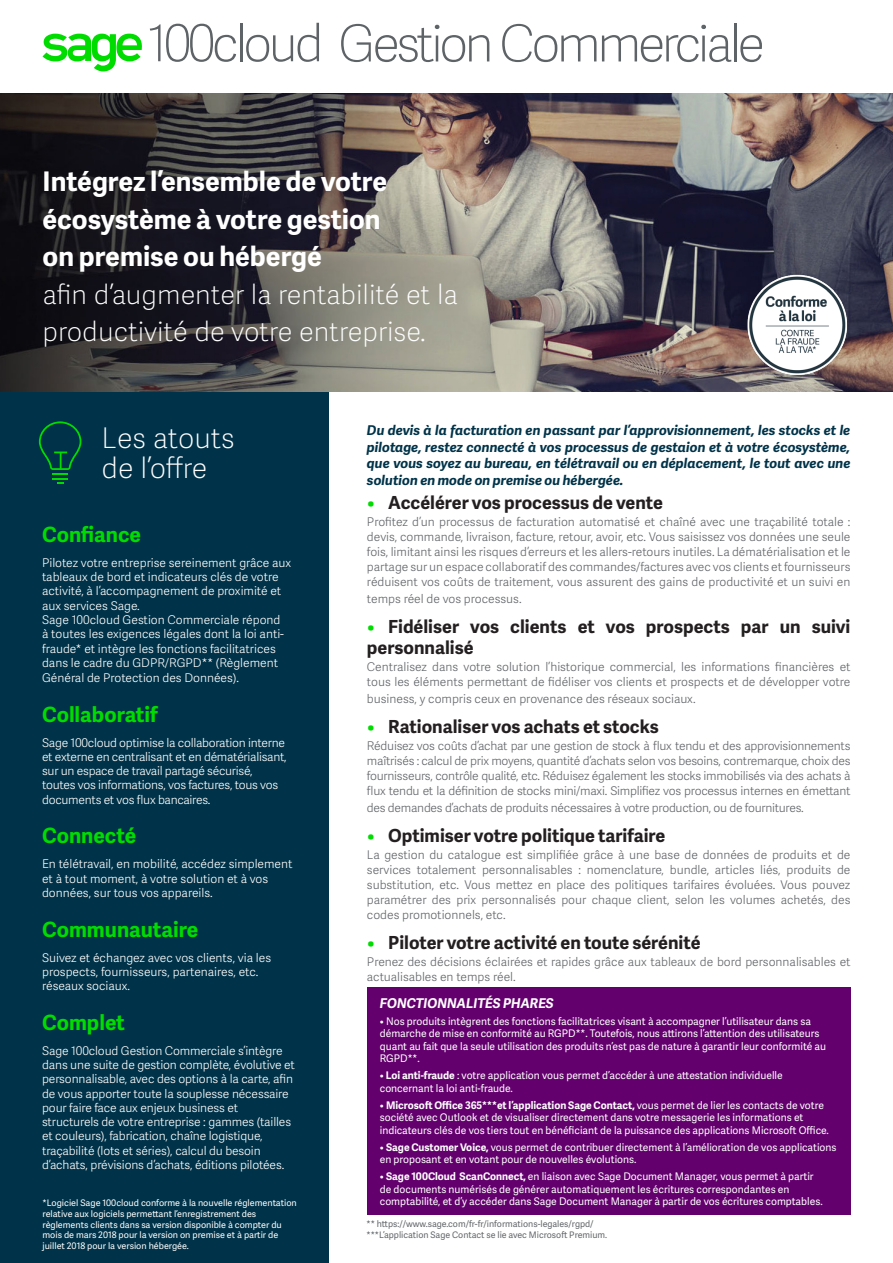
<style>
.page{position:relative;width:893px;height:1263px;background:#fff}
.page>*{position:absolute;margin:0;border:0;box-sizing:border-box;transform-origin:0 0}
.Ligne_titre__gauche{font:51px "Adelle Sans SAGE Th";letter-spacing:-.075em;color:#5e6367}
.Ligne_titre__gauche-2{font:28.5px "Adelle Sans SAGE Th";letter-spacing:-.005em;color:#fff}
.Grand_titre{font:700 27px/37.5px "Adelle Sans SAGE";color:#fff}
.Grand_titre-2{font:27px/37.5px "Adelle Sans SAGE Th";color:#fff}
.Petit_Titre_ital_non{font:700 21px "Adelle Sans SAGE";color:#00dc00}
.t1{font:700 18px/21.6px "Adelle Sans SAGE";color:#231f20}
.Chapo_Mid_Cyan{font:italic 700 13.5px/16.5px "Adelle Sans SAGE";color:#003349;text-align:justify}
.Titre_encadré{font:italic 700 13.5px "Adelle Sans SAGE";color:#fff}
.Petit_Titre_ital_non-2{font:12px/14.2px "Adelle Sans SAGE Lt";letter-spacing:-.01em;color:#fff}
.Body_8pt{font:12px/15px "Adelle Sans SAGE Lt";color:#63666a}
.Intertitre_bleu_rect{font:12px/15px "Adelle Sans SAGE Lt";color:#63666a;text-align:justify}
.Body_8_5pt{font:12px/15px "Adelle Sans SAGE Lt";color:#63666a;text-align:justify}
.Body_8pt-2{font:12px "Adelle Sans SAGE Lt";letter-spacing:-.02em;color:#63666a}
.Titre_encadré-2{font:10.5px/12.6px "Adelle Sans SAGE";color:#fff}
.Ligne_titre__gauche-3{font:9px/10.8px "Adelle Sans SAGE";color:#fff}
.Titre_encadré-3{font:9px "Adelle Sans SAGE";color:#63666a}
.s1{color:#00dc00}
.s2{font-weight:700}
</style>
<div class="page">
<div style="left:0;top:392px;width:329px;height:871px;background:#003349"></div>
<img style="left:0;top:94px;width:893px;height:297px">
<svg style="left:43px;top:34px;width:99px;height:38px"></svg>
<svg style="left:39px;top:421px;width:42px;height:63px"></svg>
<div style="left:367px;top:988px;width:483px;height:227px;background:#64006e"></div>
<img style="left:744px;top:273px;width:106px;height:104px">
<p class="Ligne_titre__gauche" style="left:147px;top:7px;width:619px">100cloud Gestion Commerciale</p>
<p class="Grand_titre" style="left:43px;top:161px;width:346px">Intégrez l’ensemble de votre écosystème à votre gestion</p>
<p class="Grand_titre" style="left:43px;top:236px;width:281px">on premise ou hébergé</p>
<p class="Grand_titre-2" style="left:43px;top:274px;width:417px">afin d’augmenter la rentabilité et la productivité de votre entreprise.</p>
<p class="Ligne_titre__gauche-2" style="left:102px;top:418px;width:135px">Les atouts</p>
<p class="Ligne_titre__gauche-2" style="left:102px;top:448px;width:107px">de l’offre</p>
<p class="Petit_Titre_ital_non" style="left:42px;top:519px;width:101px">Confiance</p>
<p class="Petit_Titre_ital_non-2" style="left:42px;top:555px;width:251px">Pilotez votre entreprise sereinement grâce aux tableaux de bord et indicateurs clés de votre activité, à l’accompagnement de proximité et aux services Sage.<br>Sage 100cloud Gestion Commerciale répond<br>à toutes les exigences légales dont la loi anti&shy;fraude* et intègre les fonctions facilitatrices dans le cadre du GDPR/RGPD** (Règlement Général de Protection des Données).</p>
<p class="Petit_Titre_ital_non" style="left:42px;top:699px;width:117px">Collaboratif</p>
<p class="Petit_Titre_ital_non-2" style="left:42px;top:735px;width:246px">Sage 100cloud optimise la collaboration interne et externe en centralisant et en dématérialisant, sur un espace de travail partagé sécurisé, toutes vos informations, vos factures, tous vos documents et vos flux bancaires.</p>
<p class="Petit_Titre_ital_non" style="left:42px;top:820px;width:96px">Connecté</p>
<p class="Petit_Titre_ital_non-2" style="left:42px;top:856px;width:252px">En télétravail, en mobilité, accédez simplement et à tout moment, à votre solution et à vos données, sur tous vos appareils.</p>
<p class="Petit_Titre_ital_non" style="left:42px;top:914px;width:158px">Communautaire</p>
<p class="Petit_Titre_ital_non-2" style="left:42px;top:950px;width:231px">Suivez et échangez avec vos clients, via les prospects, fournisseurs, partenaires, etc. réseaux sociaux.</p>
<p class="Petit_Titre_ital_non" style="left:42px;top:1007px;width:84px">Complet</p>
<p class="Petit_Titre_ital_non-2" style="left:42px;top:1043px;width:254px">Sage 100cloud Gestion Commerciale s’intègre dans une suite de gestion complète, évolutive et personnalisable, avec des options à la carte, afin de vous apporter toute la souplesse nécessaire pour faire face aux enjeux business et structurels de votre entreprise : gammes (tailles et couleurs), fabrication, chaîne logistique, traçabilité (lots et séries), calcul du besoin d’achats, prévisions d’achats, éditions pilotées.</p>
<p class="Ligne_titre__gauche-3" style="left:43px;top:1197px;width:256px">*Logiciel Sage 100cloud conforme à la nouvelle réglementation relative aux logiciels permettant l’enregistrement des règlements clients dans sa version disponible à compter du mois de mars 2018 pour la version on premise et à partir de juillet 2018 pour la version hébergée.</p>
<p class="Chapo_Mid_Cyan" style="left:367px;top:422px;width:485px">Du devis à la facturation en passant par l’approvisionnement, les stocks et le pilotage, restez connecté à vos processus de gestaion et à votre écosystème, que vous soyez au bureau, en télétravail ou en déplacement, le tout avec une solution en mode on premise ou hébergée.</p>
<p class="t1" style="left:367px;top:491px;width:297px"><span class="s1">•</span> Accélérer vos processus de vente</p>
<p class="Intertitre_bleu_rect" style="left:367px;top:514px;width:485px">Profitez d’un processus de facturation automatisé et chaîné avec une traçabilité totale : devis, commande, livraison, facture, retour, avoir, etc. Vous saisissez vos données une seule fois, limitant ainsi les risques d’erreurs et les allers-retours inutiles. La dématérialisation et le partage sur un espace collaboratif des commandes/factures avec vos clients et fournisseurs réduisent vos coûts de traitement, vous assurent des gains de productivité et un suivi en</p>
<p class="Intertitre_bleu_rect" style="left:367px;top:590px;width:156px">temps réel de vos processus.</p>
<p class="t1" style="left:367px;top:615px;width:485px"><span class="s1">•</span> Fidéliser vos clients et vos prospects par un suivi personnalisé</p>
<p class="Body_8pt" style="left:367px;top:659px;width:485px">Centralisez dans votre solution l’historique commercial, les informations financières et tous les éléments permettant de fidéliser vos clients et prospects et de développer votre</p>
<p class="Body_8pt" style="left:367px;top:691px;width:330px">business, y compris ceux en provenance des réseaux sociaux.</p>
<p class="t1" style="left:367px;top:715px;width:293px"><span class="s1">•</span> Rationaliser vos achats et stocks</p>
<p class="Body_8pt" style="left:367px;top:738px;width:485px;text-align:justify">Réduisez vos coûts d’achat par une gestion de stock à flux tendu et des approvisionnements maîtrisés : calcul de prix moyens, quantité d’achats selon vos besoins, contremarque, choix des fournisseurs, contrôle qualité, etc. Réduisez également les stocks immobilisés via des achats à flux tendu et la définition de stocks mini/maxi. Simplifiez vos processus internes en émettant</p>
<p class="Body_8pt-2" style="left:367px;top:799px;width:438px">des demandes d’achats de produits nécessaires à votre production, ou de fournitures.</p>
<p class="t1" style="left:367px;top:824px;width:300px"><span class="s1">•</span> Optimiser votre politique tarifaire</p>
<p class="Body_8_5pt" style="left:367px;top:847px;width:485px">La gestion du catalogue est simplifiée grâce à une base de données de produits et de services totalement personnalisables : nomenclature, bundle, articles liés, produits de substitution, etc. Vous mettez en place des politiques tarifaires évoluées. Vous pouvez paramétrer des prix personnalisés pour chaque client, selon les volumes achetés, des codes promotionnels, etc.</p>
<p class="t1" style="left:367px;top:931px;width:335px"><span class="s1">•</span> Piloter votre activité en toute sérénité</p>
<p class="Body_8_5pt" style="left:367px;top:954px;width:485px">Prenez des décisions éclairées et rapides grâce aux tableaux de bord personnalisables et actualisables en temps réel.</p>
<p class="Titre_encadré" style="left:380px;top:993px;width:175px">FONCTIONNALITÉS PHARES</p>
<p class="Titre_encadré-2" style="left:380px;top:1014px;width:448px">• Nos produits intègrent des fonctions facilitatrices visant à accompagner l’utilisateur dans sa démarche de mise en conformité au RGPD**. Toutefois, nous attirons l’attention des utilisateurs quant au fait que la seule utilisation des produits n’est pas de nature à garantir leur conformité au RGPD**.</p>
<p class="Titre_encadré-2" style="left:380px;top:1069px;width:404px">• <span class="s2">Loi anti-fraude</span> : votre application vous permet d’accéder à une attestation individuelle concernant la loi anti-fraude.</p>
<p class="Titre_encadré-2" style="left:380px;top:1098px;width:451px">• <span class="s2">Microsoft Office 365***et l’application Sage Contact,</span> vous permet de lier les contacts de votre société avec Outlook et de visualiser directement dans votre messagerie les informations et indicateurs clés de vos tiers tout en bénéficiant de la puissance des applications Microsoft Office.</p>
<p class="Titre_encadré-2" style="left:380px;top:1140px;width:458px">• <span class="s2">Sage Customer Voice,</span> vous permet de contribuer directement à l’amélioration de vos applications en proposant et en votant pour de nouvelles évolutions.</p>
<p class="Titre_encadré-2" style="left:380px;top:1170px;width:444px">• <span class="s2">Sage 100Cloud ScanConnect,</span> en liaison avec Sage Document Manager, vous permet à partir de documents numérisés de générer automatiquement les écritures correspondantes en comptabilité, et d’y accéder dans Sage Document Manager à partir de vos écritures comptables.</p>
<p class="Titre_encadré-3" style="left:367px;top:1218px;width:229px">** https://www.sage.com/fr-fr/informations-legales/rgpd/</p>
<p class="Titre_encadré-3" style="left:367px;top:1228px;width:242px">***L’application Sage Contact se lie avec Microsoft Premium.</p>
</div>
